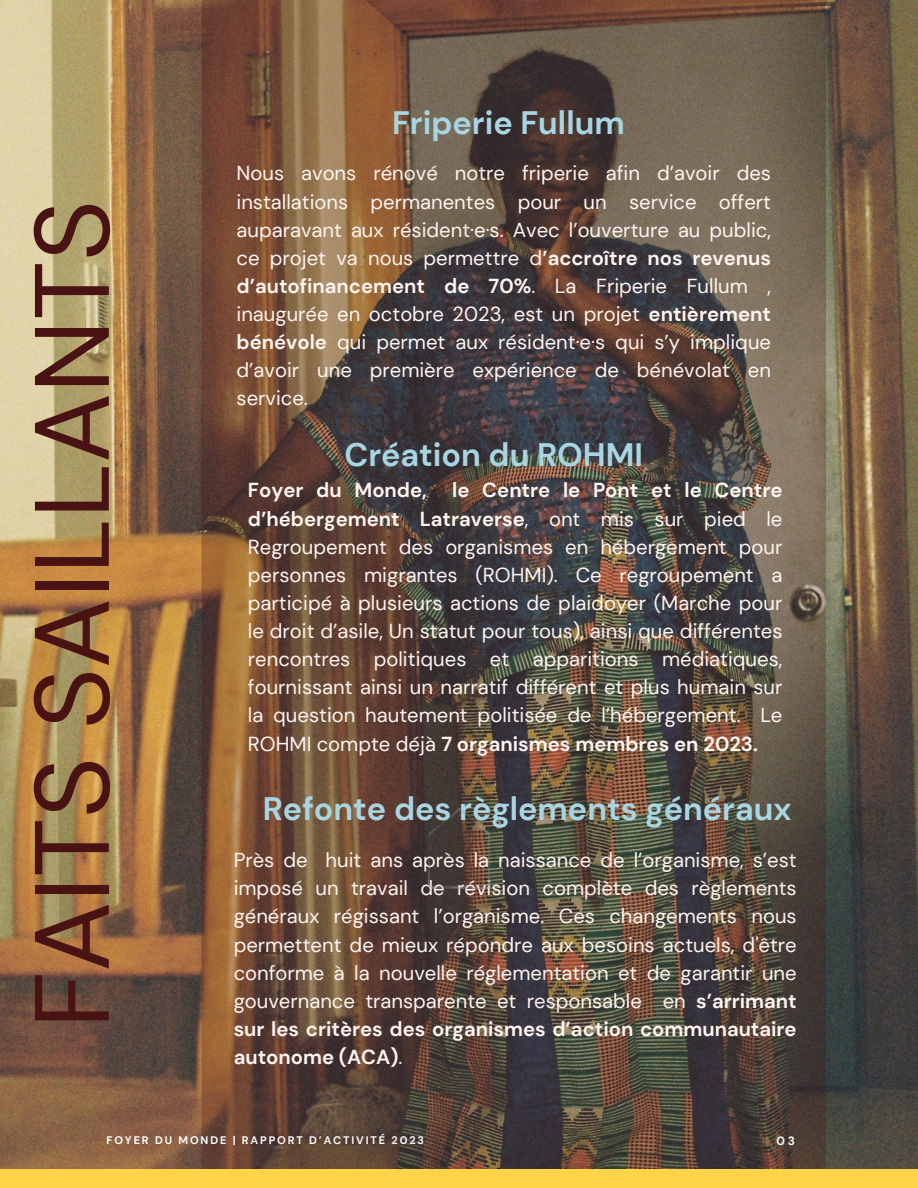
<style>
.page{position:relative;width:918px;height:1188px;background:#fff}
.page>*{position:absolute;margin:0;border:0;box-sizing:border-box;transform-origin:0 0}
.t1{font:105.45px "DM Sans";color:#4a1313}
.t2{font:700 32.4px "DM Sans";color:#a8d5e2}
.t3{font:20.25px/28.2px "DM Sans";color:#fff4f0;text-align:justify}
.t4{font:700 20.25px "DM Sans";color:#fff4f0}
.t5{font:700 12px "DM Sans";color:#fff}
.t6{font:700 10.95px "DM Sans";letter-spacing:.17em;color:#fff}
.s1{font-weight:700}
</style>
<div class="page">
<img style="left:0;top:0;width:918px;height:1170px">
<img style="left:202px;top:0;width:624px;height:1170px">
<div style="left:0;top:1170px;width:918px;height:18px;background:#ffd449"></div>
<img style="left:406px;top:801px;width:105px;height:105px">
<h1 class="t1" style="left:4px;top:1028px;width:830px;rotate:-90deg">FAITS SAILLANTS</h1>
<h2 class="t2" style="left:392px;top:102px;width:234px">Friperie Fullum</h2>
<p class="t3" style="left:237px;top:159px;width:536px">Nous avons rénové notre friperie afin d’avoir des installations permanentes pour un service offert auparavant aux résident·e·s. Avec l’ouverture au public, ce projet va nous permettre d<span class="s1">’accroître nos revenus d’autofinancement de 70%</span>. La Friperie Fullum , inaugurée en octobre 2023, est un projet <span class="s1">entièrement bénévole</span> qui permet aux résident·e·s qui s’y implique d’avoir une première expérience de bénévolat en service.</p>
<p class="t2" style="left:344px;top:434px;width:300px">Création du ROHMI</p>
<h3 class="t3" style="left:248px;top:476px;width:536px;text-indent:204px"><span class="s1">le Centre le Pont et le Centre d’hébergement Latraverse</span>, ont mis sur pied le Regroupement des organismes en hébergement pour personnes migrantes (ROHMI). Ce regroupement a participé à plusieurs actions de plaidoyer (Marche pour le droit d’asile, Un statut pour tous), ainsi que différentes rencontres politiques et apparitions médiatiques, fournissant ainsi un narratif différent et plus humain sur la question hautement politisée de l’hébergement. Le ROHMI compte déjà <span class="s1">7 organismes membres en 2023.</span></h3>
<h3 class="t4" style="left:248px;top:477px;width:180px">Foyer du Monde,</h3>
<h2 class="t2" style="left:263px;top:788px;width:530px">Refonte des règlements généraux</h2>
<h3 class="t3" style="left:234px;top:846px;width:565px">Près de huit ans après la naissance de l’organisme, s’est imposé un travail de révision complète des règlements généraux régissant l’organisme. Ces changements nous permettent de mieux répondre aux besoins actuels, d'être conforme à la nouvelle réglementation et de garantir une gouvernance transparente et responsable en <span class="s1">s’arrimant sur les critères des organismes d’action communautaire autonome (ACA)</span>.</h3>
<p class="t6" style="left:107px;top:1133px;width:319px">FOYER DU MONDE | RAPPORT D’ACTIVITÉ 2023</p>
<h3 class="t5" style="left:776px;top:1133px;width:20px">03</h3>
</div>
